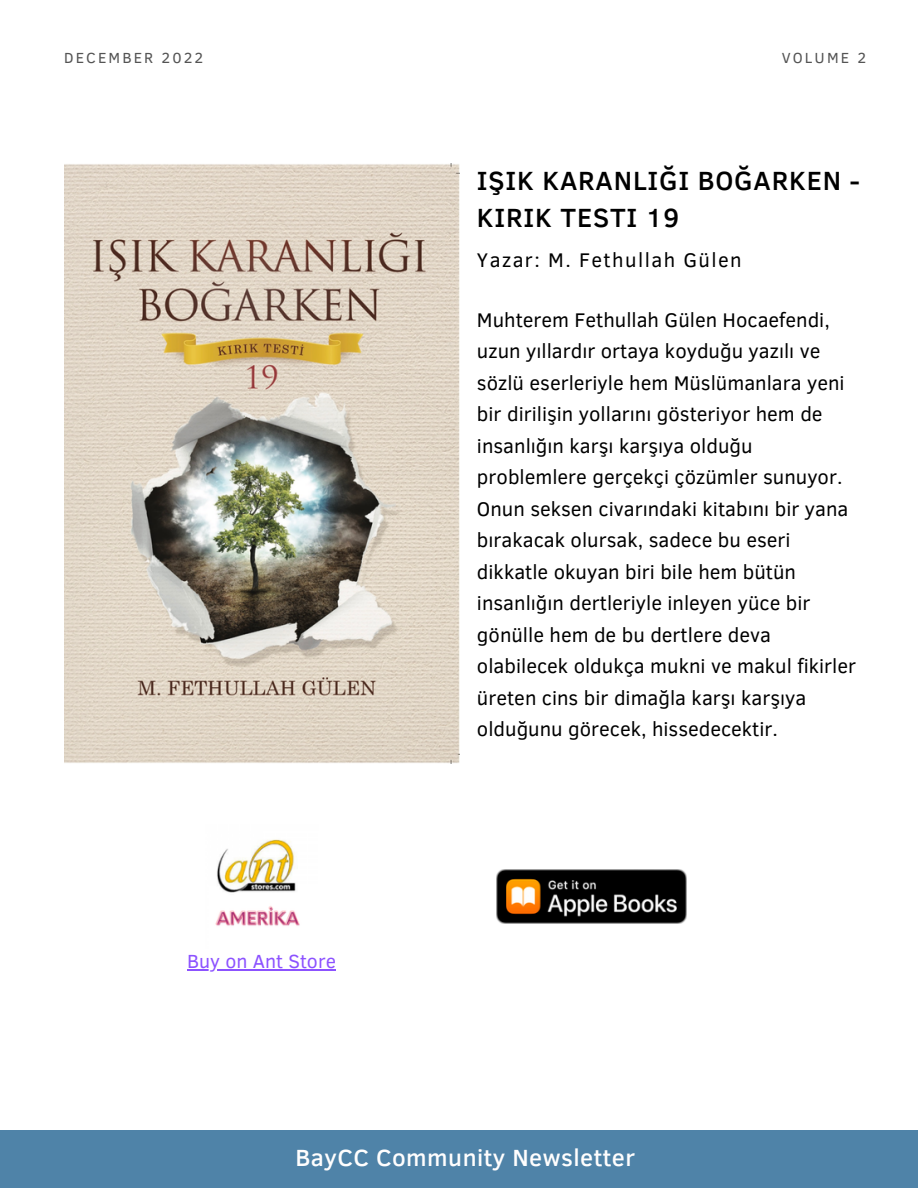
<style>
.page{position:relative;width:918px;height:1188px;background:#fff}
.page>*{position:absolute;margin:0;border:0;box-sizing:border-box;transform-origin:0 0}
.t1{font:500 27px/37.2px "Clear Sans";letter-spacing:.03em;color:#000}
.t2{font:500 24px "Clear Sans";letter-spacing:.02em;color:#fffefe}
.t3{font:20.25px/31.5px "Clear Sans";color:#000}
.t4{font:20.25px "Clear Sans";letter-spacing:.07em;color:#000}
.t5{font:19.5px "Clear Sans";color:#8c52ff}
.t6{font:15px "Clear Sans";letter-spacing:.14em;color:#545454}
</style>
<div class="page">
<div style="left:0;top:1130px;width:918px;height:58px;background:#4f83a8"></div>
<img style="left:64px;top:163px;width:395px;height:601px">
<img style="left:215px;top:839px;width:85px;height:87px">
<img style="left:496px;top:870px;width:190px;height:54px">
<hr style="left:187px;top:969px;width:149px;height:1px;background:#8c52ff">
<p class="t6" style="left:64px;top:47px;width:141px">DECEMBER 2022</p>
<p class="t6" style="left:782px;top:47px;width:86px">VOLUME 2</p>
<h1 class="t1" style="left:477px;top:160px;width:385px">IŞIK KARANLIĞI BOĞARKEN -<br>KIRIK TESTI 19</h1>
<p class="t4" style="left:477px;top:246px;width:266px">Yazar: M. Fethullah Gülen</p>
<p class="t5" style="left:187px;top:947px;width:150px">Buy on Ant Store</p>
<p class="t3" style="left:477px;top:303px;width:381px">Muhterem Fethullah Gü len Hocaefendi, uzun yıllardır ortaya koyduğ u yazılı ve sözlü eserleriyle hem Müslü manlara yeni bir dirilişin yollarını gösteriyor hem de insanlığın karşı karşıya olduğu problemlere gerçekçi çözü mler sunuyor.<br>Onun seksen civarındaki kitabını bir yana bırakacak olursak, sadece bu eseri dikkatle okuyan biri bile hem bütü n insanlığ ın dertleriyle inleyen yüce bir<br>gönü lle hem de bu dertlere deva olabilecek oldukça mukni ve makul fikirler ü reten cins bir dimağ la karşı karşıya olduğunu görecek, hissedecektir.</p>
<p class="t2" style="left:295px;top:1140px;width:341px">BayCC Community Newsletter</p>
</div>
